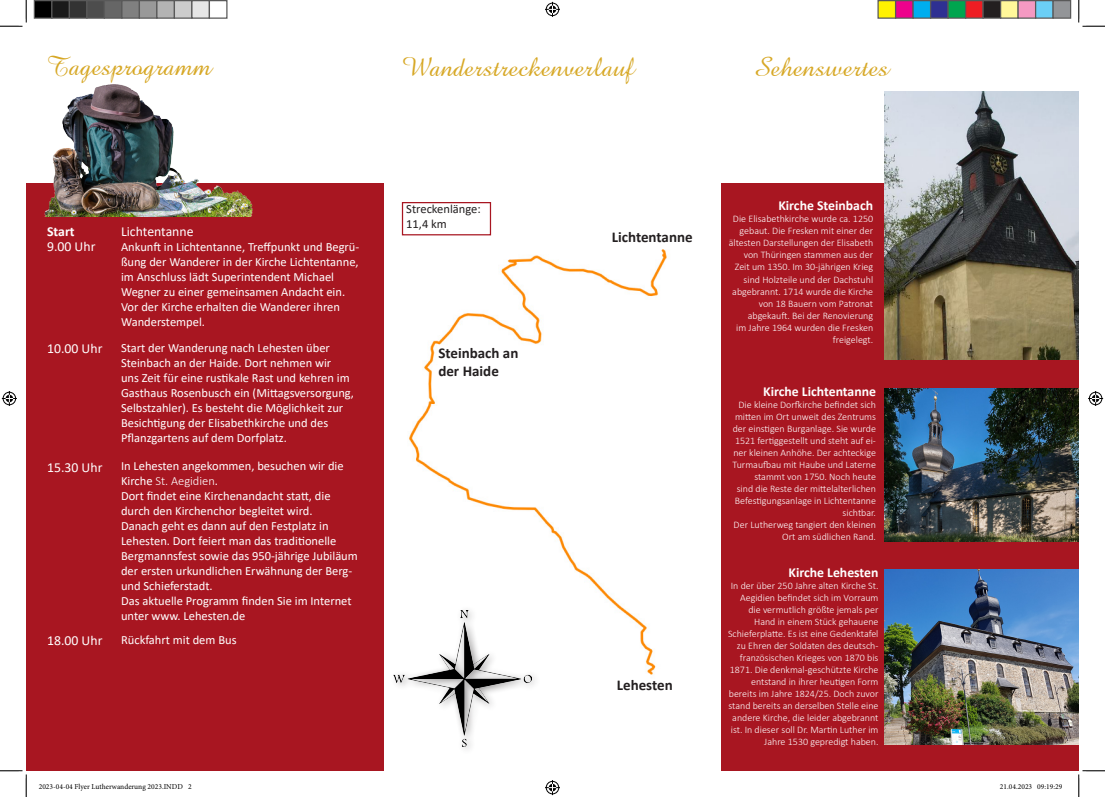
<style>
.page{position:relative;width:1105px;height:797px;background:#fff}
.page>*{position:absolute;margin:0;border:0;box-sizing:border-box;transform-origin:0 0}
.t1{font:27.5px "Amazone BT";color:#d7a826}
.t2{font:700 15px/18px "Calibri";color:#231f20}
.t3{font:700 13.75px "Calibri";color:#fff}
.t4{font:13.75px "Calibri";color:#fff}
.t5{font:12.5px/15px "Calibri";color:#fff}
.t6{font:12.5px/15px "Calibri";color:#231f20}
.t7{font:300 10px/12px "Calibri";color:#fff;text-align:right}
.t8{font:7.5px "Minion Pro";color:#000}
.s1{font-weight:300}
</style>
<div class="page">
<div style="left:721px;top:183px;width:358px;height:587px;background:#a81621"></div>
<div style="left:26px;top:183px;width:358px;height:587px;background:#a81621"></div>
<img style="left:44px;top:84px;width:209px;height:133px">
<img style="left:401px;top:226px;width:266px;height:449px">
<div style="left:390px;top:605px;width:151px;height:151px;background:#fff"></div>
<img style="left:394px;top:610px;width:137px;height:136px">
<img style="left:885px;top:92px;width:194px;height:267px">
<div style="left:402px;top:202px;width:89px;height:33px;background:#fff;border:1px solid #a81621"></div>
<img style="left:885px;top:388px;width:194px;height:154px">
<img style="left:885px;top:569px;width:194px;height:175px">
<svg style="left:0;top:0;width:27px;height:27px"></svg>
<svg style="left:0;top:770px;width:27px;height:27px"></svg>
<svg style="left:1078px;top:0;width:27px;height:27px"></svg>
<svg style="left:1078px;top:770px;width:27px;height:27px"></svg>
<svg style="left:545px;top:2px;width:15px;height:15px"></svg>
<svg style="left:545px;top:780px;width:15px;height:15px"></svg>
<svg style="left:2px;top:391px;width:15px;height:15px"></svg>
<svg style="left:1088px;top:391px;width:15px;height:15px"></svg>
<div style="left:34px;top:1px;width:18px;height:17px;background:#000"></div>
<div style="left:34px;top:0;width:18px;height:19px;border:1px solid #595959"></div>
<div style="left:52px;top:1px;width:17px;height:17px;background:#1a1a1a"></div>
<div style="left:51px;top:0;width:19px;height:19px;border:1px solid #595959"></div>
<div style="left:69px;top:1px;width:18px;height:17px;background:#333"></div>
<div style="left:69px;top:0;width:19px;height:19px;border:1px solid #595959"></div>
<div style="left:87px;top:1px;width:17px;height:17px;background:#4d4d4d"></div>
<div style="left:86px;top:0;width:19px;height:19px;border:1px solid #595959"></div>
<div style="left:104px;top:1px;width:18px;height:17px;background:#666"></div>
<div style="left:104px;top:0;width:18px;height:19px;border:1px solid #595959"></div>
<div style="left:122px;top:1px;width:17px;height:17px;background:#808080"></div>
<div style="left:121px;top:0;width:19px;height:19px;border:1px solid #595959"></div>
<div style="left:139px;top:1px;width:18px;height:17px;background:#999"></div>
<div style="left:139px;top:0;width:19px;height:19px;border:1px solid #595959"></div>
<div style="left:157px;top:1px;width:17px;height:17px;background:#b3b3b3"></div>
<div style="left:156px;top:0;width:19px;height:19px;border:1px solid #595959"></div>
<div style="left:174px;top:1px;width:18px;height:17px;background:#ccc"></div>
<div style="left:174px;top:0;width:18px;height:19px;border:1px solid #595959"></div>
<div style="left:192px;top:1px;width:17px;height:17px;background:#e6e6e6"></div>
<div style="left:191px;top:0;width:19px;height:19px;border:1px solid #595959"></div>
<div style="left:209px;top:0;width:19px;height:19px;border:1px solid #595959"></div>
<div style="left:878px;top:1px;width:17px;height:17px;background:#fff101"></div>
<div style="left:877px;top:0;width:19px;height:19px;border:1px solid #595959"></div>
<div style="left:895px;top:1px;width:18px;height:17px;background:#ed028c"></div>
<div style="left:895px;top:0;width:19px;height:19px;border:1px solid #595959"></div>
<div style="left:913px;top:1px;width:17px;height:17px;background:#00aeef"></div>
<div style="left:912px;top:0;width:19px;height:19px;border:1px solid #595959"></div>
<div style="left:930px;top:1px;width:18px;height:17px;background:#2e3092"></div>
<div style="left:930px;top:0;width:19px;height:19px;border:1px solid #595959"></div>
<div style="left:948px;top:1px;width:17px;height:17px;background:#00a54f"></div>
<div style="left:947px;top:0;width:19px;height:19px;border:1px solid #595959"></div>
<div style="left:965px;top:1px;width:18px;height:17px;background:#ee1d23"></div>
<div style="left:965px;top:0;width:19px;height:19px;border:1px solid #595959"></div>
<div style="left:983px;top:1px;width:17px;height:17px;background:#231f20"></div>
<div style="left:982px;top:0;width:19px;height:19px;border:1px solid #595959"></div>
<div style="left:1000px;top:1px;width:18px;height:17px;background:#fff79a"></div>
<div style="left:1000px;top:0;width:19px;height:19px;border:1px solid #595959"></div>
<div style="left:1018px;top:1px;width:17px;height:17px;background:#f499c2"></div>
<div style="left:1017px;top:0;width:19px;height:19px;border:1px solid #595959"></div>
<div style="left:1035px;top:1px;width:18px;height:17px;background:#6bcff6"></div>
<div style="left:1035px;top:0;width:19px;height:19px;border:1px solid #595959"></div>
<div style="left:1053px;top:1px;width:17px;height:17px;background:#939598"></div>
<div style="left:1052px;top:0;width:19px;height:19px;border:1px solid #595959"></div>
<p class="t1" style="left:46px;top:51px;width:167px">Tagesprogramm</p>
<p class="t1" style="left:401px;top:51px;width:235px">Wanderstreckenverlauf</p>
<p class="t1" style="left:753px;top:51px;width:137px">Sehenswertes</p>
<p class="t3" style="left:47px;top:222px;width:29px">Start</p>
<p class="t4" style="left:47px;top:237px;width:50px">9.00 Uhr</p>
<p class="t4" style="left:121px;top:222px;width:74px">Lichtentanne</p>
<p class="t5" style="left:121px;top:239px;width:240px">Ankunft in Lichtentanne, Treffpunkt und Begrü&shy;ßung der Wanderer in der Kirche Lichtentanne, im Anschluss lädt Superintendent Michael Wegner zu einer gemeinsamen Andacht ein.<br>Vor der Kirche erhalten die Wanderer ihren Wanderstempel.</p>
<p class="t4" style="left:47px;top:339px;width:57px">10.00 Uhr</p>
<p class="t5" style="left:121px;top:340px;width:235px">Start der Wanderung nach Lehesten über Steinbach an der Haide. Dort nehmen wir<br>uns Zeit für eine rustikale Rast und kehren im Gasthaus Rosenbusch ein (Mittagsversorgung, Selbstzahler). Es besteht die Möglichkeit zur Besichtigung der Elisabethkirche und des Pflanzgartens auf dem Dorfplatz.</p>
<p class="t4" style="left:47px;top:457px;width:57px">15.30 Uhr</p>
<p class="t5" style="left:121px;top:458px;width:224px">In Lehesten angekommen, besuchen wir die<br>Kirche <span class="s1">St. Aegidien</span>.</p>
<p class="t5" style="left:121px;top:488px;width:238px">Dort findet eine Kirchenandacht statt, die durch den Kirchenchor begleitet wird.<br>Danach geht es dann auf den Festplatz in Lehesten. Dort feiert man das traditionelle Bergmannsfest sowie das 950-jährige Jubiläum der ersten urkundlichen Erwähnung der Berg&shy;und Schieferstadt.</p>
<p class="t5" style="left:121px;top:593px;width:232px">Das aktuelle Programm finden Sie im Internet unter www. Lehesten.de</p>
<p class="t4" style="left:47px;top:630px;width:57px">18.00 Uhr</p>
<p class="t5" style="left:121px;top:632px;width:117px">Rückfahrt mit dem Bus</p>
<p class="t6" style="left:406px;top:201px;width:76px">Streckenlänge:<br>11,4 km</p>
<p class="t2" style="left:438px;top:344px;width:82px">Steinbach an der Haide</p>
<p class="t2" style="left:612px;top:228px;width:82px">Lichtentanne</p>
<p class="t2" style="left:617px;top:675px;width:57px">Lehesten</p>
<p class="t3" style="left:778px;top:196px;width:96px">Kirche Steinbach</p>
<p class="t7" style="left:729px;top:213px;width:146px">Die Elisabethkirche wurde ca. 1250 gebaut. Die Fresken mit einer der ältesten Darstellungen der Elisabeth von Thüringen stammen aus der<br>Zeit um 1350. Im 30-jährigen Krieg sind Holzteile und der Dachstuhl abgebrannt. 1714 wurde die Kirche von 18 Bauern vom Patronat abgekauft. Bei der Renovierung<br>im Jahre 1964 wurden die Fresken freigelegt.</p>
<p class="t3" style="left:763px;top:382px;width:114px">Kirche Lichtentanne</p>
<p class="t7" style="left:733px;top:399px;width:145px">Die kleine Dorfkirche befindet sich mitten im Ort unweit des Zentrums der einstigen Burganlage. Sie wurde<br>1521 fertiggestellt und steht auf ei&shy;ner kleinen Anhöhe. Der achteckige<br>Turmaufbau mit Haube und Laterne stammt von 1750. Noch heute<br>sind die Reste der mittelalterlichen<br>Befestigungsanlage in Lichtentanne sichtbar.</p>
<p class="t7" style="left:734px;top:519px;width:144px">Der Lutherweg tangiert den kleinen<br>Ort am südlichen Rand.</p>
<p class="t3" style="left:788px;top:563px;width:92px">Kirche Lehesten</p>
<p class="t7" style="left:728px;top:580px;width:152px">In der über 250 Jahre alten Kirche St.<br>Aegidien befindet sich im Vorraum die vermutlich größte jemals per Hand in einem Stück gehauene Schieferplatte. Es ist eine Gedenktafel zu Ehren der Soldaten des deutsch&shy;französischen Krieges von 1870 bis 1871. Die denkmal-geschützte Kirche entstand in ihrer heutigen Form bereits im Jahre 1824/25. Doch zuvor stand bereits an derselben Stelle eine andere Kirche, die leider abgebrannt ist. In dieser soll Dr. Martin Luther im Jahre 1530 gepredigt haben.</p>
<p class="t8" style="left:39px;top:782px;width:154px">2023-04-04 Flyer Lutherwanderung 2023.INDD 2</p>
<p class="t8" style="left:1000px;top:782px;width:64px">21.04.2023 09:19:29</p>
</div>
